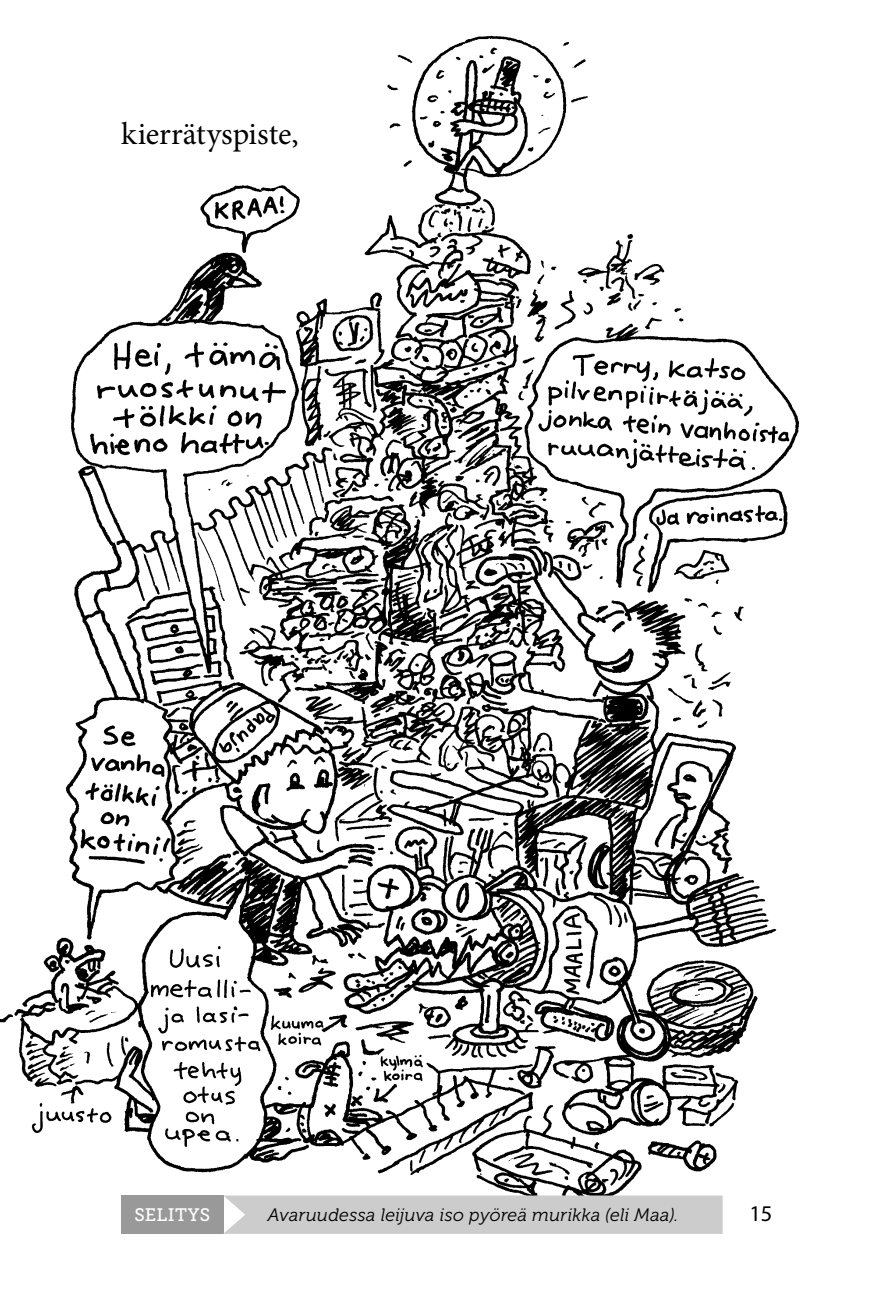
<style>
.page{position:relative;width:881px;height:1289px;background:#fff}
.page>*{position:absolute;margin:0;border:0;box-sizing:border-box;transform-origin:0 0}
.t1{font:31.5px "Minion Pro";color:#000}
.t2{font:22.5px "Myriad Pro";color:#000}
.t3{font:italic 18px "Museo 300";letter-spacing:.02em;color:#000}
.t4{font:18px "Museo Slab 500";letter-spacing:.02em;color:#fff}
</style>
<div class="page">
<img style="left:0;top:35px;width:799px;height:1199px">
<div style="left:121px;top:1195px;width:102px;height:38px;background:#999"></div>
<div style="left:223px;top:1195px;width:499px;height:38px;background:#ccc"></div>
<h1 class="t1" style="left:121px;top:113px;width:179px">kierrätyspiste,</h1>
<p class="t4" style="left:134px;top:1205px;width:77px">SELITYS</p>
<p class="t2" style="left:749px;top:1199px;width:25px">15</p>
<p class="t3" style="left:268px;top:1205px;width:412px">Avaruudessa leijuva iso pyöreä murikka (eli Maa).</p>
</div>
